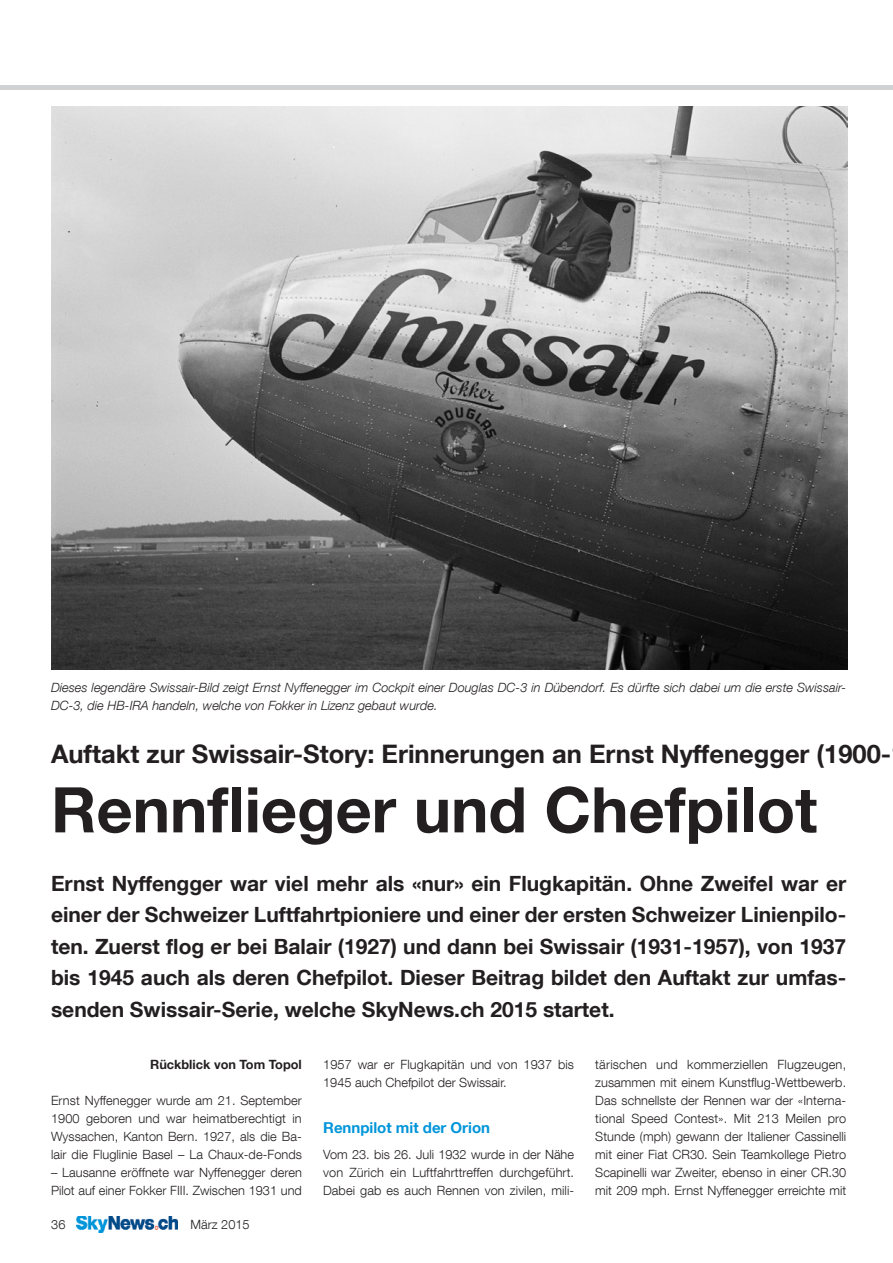
<style>
.page{position:relative;width:893px;height:1263px;background:#fff}
.page>*{position:absolute;margin:0;border:0;box-sizing:border-box;transform-origin:0 0}
.Titel{font:700 63px "Helvetica Neue LT Com";color:#231f20}
.Rubriktitel{font:700 25.5px "Helvetica Neue LT Com";color:#231f20}
.Lead{font:700 21px/31.5px "Helvetica Neue LT Com";color:#231f20;text-align:justify}
.Untertitel{font:700 15px "Helvetica Neue LT Com";color:#0095d9}
.Bodytext{font:300 12.75px/18px "Helvetica Neue LT Com";letter-spacing:.005em;color:#231f20;text-align:justify}
.Legende{font:italic 300 12.75px/18px "Helvetica Neue LT Com";color:#231f20}
.Autor{font:700 12.75px "Helvetica Neue LT Com";color:#231f20}
</style>
<div class="page">
<hr style="left:0;top:85px;width:893px;height:4px;background:#d1d2d4">
<img style="left:77px;top:1216px;width:101px;height:16px">
<img style="left:51px;top:106px;width:796px;height:564px">
<p class="Legende" style="left:51px;top:678px;width:797px">Dieses legendäre Swissair-Bild zeigt Ernst Nyffenegger im Cockpit einer Douglas DC-3 in Dübendorf. Es dürfte sich dabei um die erste Swissair-<br>DC-3, die HB-IRA handeln, welche von Fokker in Lizenz gebaut wurde.</p>
<p class="Rubriktitel" style="left:51px;top:737px;width:842px">Auftakt zur Swissair-Story: Erinnerungen an Ernst Nyffenegger (1900-</p>
<p class="Titel" style="left:51px;top:770px;width:768px">Rennflieger und Chefpilot</p>
<p class="Lead" style="left:51px;top:867px;width:797px">Ernst Nyffengger war viel mehr als «nur» ein Flugkapitän. Ohne Zweifel war er einer der Schweizer Luftfahrtpioniere und einer der ersten Schweizer Linienpilo&shy;ten. Zuerst flog er bei Balair (1927) und dann bei Swissair (1931-1957), von 1937 bis 1945 auch als deren Chefpilot. Dieser Beitrag bildet den Auftakt zur umfas&shy;senden Swissair-Serie, welche SkyNews.ch 2015 startet.</p>
<p class="Bodytext" style="left:323px;top:1055px;width:252px">1957 war er Flugkapitän und von 1937 bis<br>1945 auch Chefpilot der Swissair.</p>
<p class="Untertitel" style="left:323px;top:1118px;width:168px">Rennpilot mit der Orion</p>
<p class="Bodytext" style="left:323px;top:1145px;width:252px">Vom 23. bis 26. Juli 1932 wurde in der Nähe von Zürich ein Luftfahrttreffen durchgeführt.<br>Dabei gab es auch Rennen von zivilen, mili-</p>
<p class="Autor" style="left:150px;top:1056px;width:153px">Rückblick von Tom Topol</p>
<p class="Bodytext" style="left:51px;top:1091px;width:252px">Ernst Nyffenegger wurde am 21. September 1900 geboren und war heimatberechtigt in Wyssachen, Kanton Bern. 1927, als die Ba&shy;lair die Fluglinie Basel – La Chaux-de-Fonds</p>
<p class="Bodytext" style="left:51px;top:1163px;width:252px">– Lausanne eröffnete war Nyffenegger deren<br>Pilot auf einer Fokker FIII. Zwischen 1931 und</p>
<p class="Bodytext" style="left:595px;top:1055px;width:252px">tärischen und kommerziellen Flugzeugen, zusammen mit einem Kunstflug-Wettbewerb.<br>Das schnellste der Rennen war der «Interna&shy;tional Speed Contest». Mit 213 Meilen pro Stunde (mph) gewann der Italiener Cassinelli mit einer Fiat CR30. Sein Teamkollege Pietro Scapinelli war Zweiter, ebenso in einer CR.30 mit 209 mph. Ernst Nyffenegger erreichte mit</p>
<p class="Bodytext" style="left:51px;top:1215px;width:16px">36</p>
<p class="Bodytext" style="left:191px;top:1215px;width:61px">März 2015</p>
</div>
